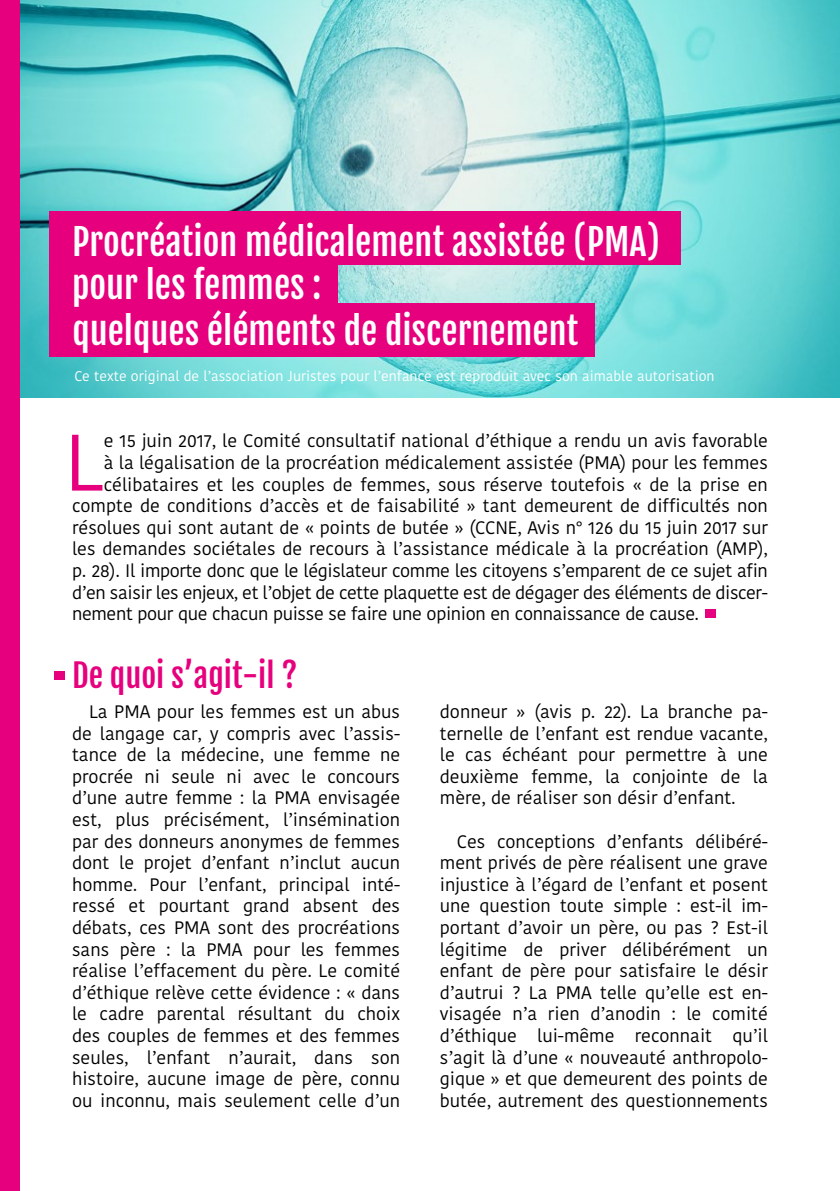
<style>
.page{position:relative;width:840px;height:1191px;background:#fff}
.page>*{position:absolute;margin:0;border:0;box-sizing:border-box;transform-origin:0 0}
.t1{font:79.6px "Kohinoor Telugu";color:#e6007d}
.t2{font:36px/44.6px "Fjalla One";color:#fff}
.t3{font:32px "Fjalla One";color:#e6007d}
.t4{font:18px/21.6px "Kohinoor Telugu";color:#000;text-align:justify}
.t5{font:18px "Kohinoor Telugu";letter-spacing:-.02em;color:#000}
.t6{font:14px "Kohinoor Telugu";color:#fff}
</style>
<div class="page">
<img style="left:19px;top:0;width:820px;height:397px">
<div style="left:704px;top:609px;width:10px;height:9px;background:#e6007d"></div>
<div style="left:54px;top:671px;width:11px;height:8px;background:#e6007d"></div>
<div style="left:50px;top:211px;width:630px;height:54px;background:#e6007d"></div>
<div style="left:50px;top:304px;width:544px;height:53px;background:#e6007d"></div>
<div style="left:50px;top:255px;width:287px;height:57px;background:#e6007d"></div>
<div style="left:0;top:0;width:19px;height:1191px;background:#e6007d"></div>
<h2 class="t2" style="left:72px;top:219px;width:589px">Procréation médicalement assistée (PMA) pour les femmes :<br>quelques éléments de discernement</h2>
<p class="t6" style="left:74px;top:368px;width:641px">Ce texte original de l’association Juristes pour l’enfance est reproduit avec son aimable autorisation</p>
<h1 class="t1" style="left:65px;top:416px;width:41px">L</h1>
<p class="t4" style="left:104px;top:430px;width:665px">e 15 juin 2017, le Comité consultatif national d’éthique a rendu un avis favorable</p>
<p class="t4" style="left:104px;top:452px;width:665px">à la légalisation de la procréation médicalement assistée (PMA) pour les femmes</p>
<p class="t4" style="left:104px;top:473px;width:665px">célibataires et les couples de femmes, sous réserve toutefois « de la prise en</p>
<p class="t4" style="left:72px;top:495px;width:697px">compte de conditions d’accès et de faisabilité » tant demeurent de difficultés non</p>
<p class="t4" style="left:72px;top:517px;width:697px">résolues qui sont autant de « points de butée » (CCNE, Avis n° 126 du 15 juin 2017 sur</p>
<p class="t4" style="left:72px;top:538px;width:696px">les demandes sociétales de recours à l’assistance médicale à la procréation (AMP),</p>
<p class="t5" style="left:72px;top:560px;width:697px">p. 28). Il importe donc que le législateur comme les citoyens s’emparent de ce sujet afin</p>
<p class="t5" style="left:72px;top:582px;width:697px">d’en saisir les enjeux, et l’objet de cette plaquette est de dégager des éléments de discer-</p>
<p class="t5" style="left:72px;top:603px;width:628px">nement pour que chacun puisse se faire une opinion en connaissance de cause.</p>
<h3 class="t3" style="left:72px;top:656px;width:227px">De quoi s’agit-il ?</h3>
<p class="t4" style="left:72px;top:701px;width:329px;text-indent:17px">La PMA pour les femmes est un abus de langage car, y compris avec l’assis&shy;tance de la médecine, une femme ne procrée ni seule ni avec le concours d’une autre femme : la PMA envisagée est, plus précisément, l’insémination par des donneurs anonymes de femmes dont le projet d’enfant n’inclut aucun homme. Pour l’enfant, principal inté&shy;ressé et pourtant grand absent des débats, ces PMA sont des procréations sans père : la PMA pour les femmes réalise l’effacement du père. Le comité d’éthique relève cette évidence : « dans le cadre parental résultant du choix des couples de femmes et des femmes seules, l’enfant n’aurait, dans son histoire, aucune image de père, connu ou inconnu, mais seulement celle d’un</p>
<p class="t4" style="left:439px;top:701px;width:329px">donneur » (avis p. 22). La branche pa&shy;ternelle de l’enfant est rendue vacante, le cas échéant pour permettre à une deuxième femme, la conjointe de la mère, de réaliser son désir d’enfant.</p>
<p class="t4" style="left:439px;top:830px;width:329px;text-indent:17px">Ces conceptions d’enfants délibéré&shy;ment privés de père réalisent une grave injustice à l’égard de l’enfant et posent une question toute simple : est-il im&shy;portant d’avoir un père, ou pas ? Est-il légitime de priver délibérément un enfant de père pour satisfaire le désir d’autrui ? La PMA telle qu’elle est en&shy;visagée n’a rien d’anodin : le comité d’éthique lui-même reconnait qu’il s’agit là d’une « nouveauté anthropolo&shy;gique » et que demeurent des points de butée, autrement des questionnements</p>
</div>
